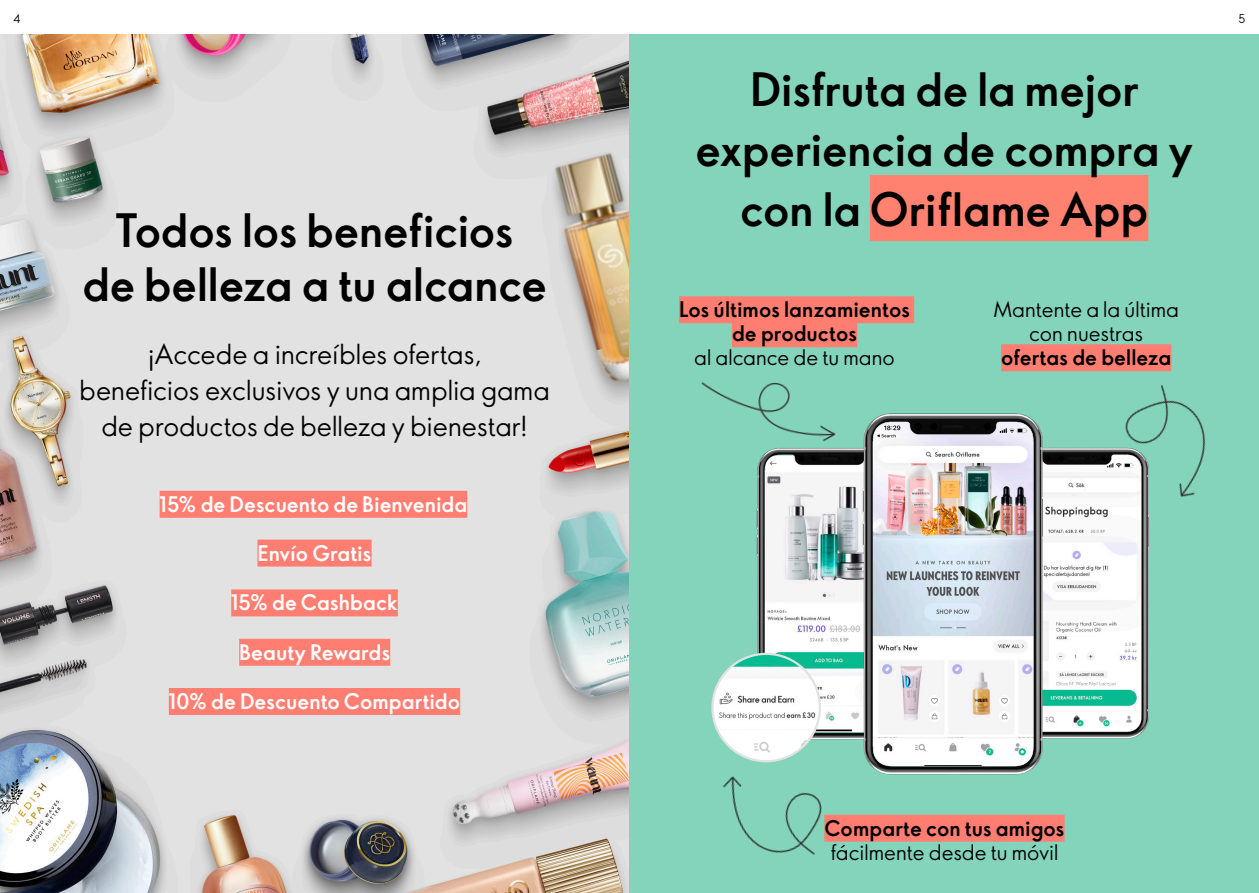
<style>
.page{position:relative;width:1259px;height:893px;background:#fff}
.page>*{position:absolute;margin:0;border:0;box-sizing:border-box;transform-origin:0 0}
.BODY_TEXT{font:700 45px/60px "Oriflame Sans 2.0";letter-spacing:-.005em;color:#000;text-align:center}
.BODY_TEXT-2{font:27px/36px "Oriflame Sans 2.0";letter-spacing:-.005em;color:#000;text-align:center}
.BODY_TEXT-3{font:700 21px "Oriflame Sans 2.0";color:#fff}
.BODY_TEXT-4{font:21px/24px "Oriflame Sans 2.0";color:#000;text-align:center}
.BODY_TEXT-5{font:700 21px/24px "Oriflame Sans 2.0";color:#000;text-align:center}
.t1{font:12px "Oriflame Sans 2.0";color:#000}
.s1{font-weight:400}
.s2{font-weight:700}
</style>
<div class="page">
<img style="left:0;top:34px;width:629px;height:859px">
<div style="left:629px;top:34px;width:630px;height:859px;background:#83d4ba"></div>
<img style="left:757px;top:448px;width:106px;height:292px">
<img style="left:1042px;top:448px;width:106px;height:294px">
<img style="left:863px;top:413px;width:179px;height:362px">
<img style="left:712px;top:654px;width:108px;height:107px;border-radius:54px">
<img style="left:701px;top:382px;width:146px;height:85px">
<img style="left:1084px;top:344px;width:122px;height:192px">
<img style="left:714px;top:724px;width:133px;height:131px">
<div style="left:160px;top:491px;width:307px;height:27px;background:#ff7e71"></div>
<div style="left:257px;top:540px;width:114px;height:27px;background:#ff7e71"></div>
<div style="left:231px;top:589px;width:167px;height:27px;background:#ff7e71"></div>
<div style="left:169px;top:688px;width:291px;height:27px;background:#ff7e71"></div>
<div style="left:239px;top:639px;width:151px;height:27px;background:#ff7e71"></div>
<div style="left:870px;top:175px;width:278px;height:66px;background:#ff8170"></div>
<div style="left:824px;top:815px;width:240px;height:27px;background:#ff7e71"></div>
<div style="left:679px;top:296px;width:235px;height:27px;background:#ff7e71"></div>
<div style="left:732px;top:320px;width:125px;height:27px;background:#ff7e71"></div>
<div style="left:1001px;top:344px;width:170px;height:27px;background:#ff7e71"></div>
<p class="t1" style="left:13px;top:10px;width:9px">4</p>
<p class="t1" style="left:1238px;top:10px;width:8px">5</p>
<p class="BODY_TEXT" style="left:82px;top:202px;width:466px;line-height:54px">Todos los beneficios<br>de belleza a tu alcance</p>
<p class="BODY_TEXT-2" style="left:80px;top:335px;width:472px">¡Accede a increíbles ofertas,<br>beneficios exclusivos y una amplia gama de productos de belleza y bienestar!</p>
<p class="BODY_TEXT-3" style="left:160px;top:489px;width:309px">15% de Descuento de Bienvenida</p>
<p class="BODY_TEXT-3" style="left:257px;top:538px;width:116px">Envío Gratis</p>
<p class="BODY_TEXT-3" style="left:231px;top:588px;width:168px">15% de Cashback</p>
<p class="BODY_TEXT-3" style="left:239px;top:637px;width:153px">Beauty Rewards</p>
<p class="BODY_TEXT-3" style="left:169px;top:686px;width:293px">10% de Descuento Compartido</p>
<p class="BODY_TEXT" style="left:695px;top:58px;width:499px">Disfruta de la mejor experiencia de compra y con la Oriflame App</p>
<p class="BODY_TEXT-5" style="left:679px;top:297px;width:232px">Los últimos lanzamientos de productos<br><span class="s1">al alcance de tu mano</span></p>
<p class="BODY_TEXT-4" style="left:993px;top:297px;width:187px">Mantente a la última con nuestras <span class="s2">ofertas de belleza</span></p>
<p class="BODY_TEXT-4" style="left:824px;top:815px;width:242px"><span class="s2">Comparte con tus amigos </span>fácilmente desde tu móvil</p>
</div>
